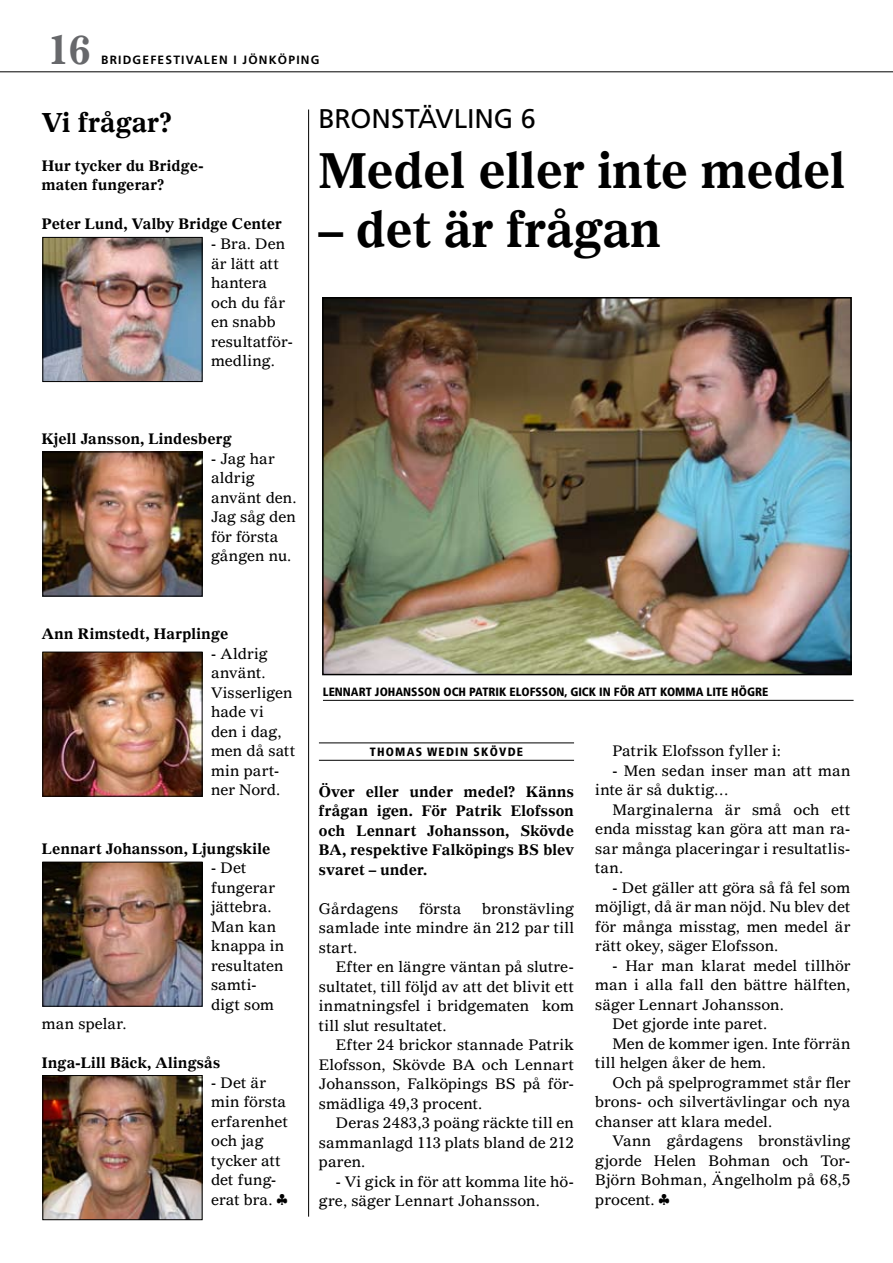
<style>
.page{position:relative;width:893px;height:1263px;background:#fff}
.page>*{position:absolute;margin:0;border:0;box-sizing:border-box;transform-origin:0 0}
.t1{font:700 49.5px "Gazette Bridge";letter-spacing:-.01em;color:#000}
.t2{font:700 39px "Gazette Bridge";color:#67686b}
.t3{font:27px "Frutiger";letter-spacing:-.005em;color:#000}
.t4{font:700 27px "Gazette Bridge";color:#000}
.t5{font:15px/19.5px "Gazette Bridge";color:#000}
.t6{font:700 15px/19.5px "Gazette Bridge";letter-spacing:.005em;color:#000}
.t7{font:900 condensed 12px "Frutiger";letter-spacing:.1em;color:#000}
.t8{font:700 12px "Frutiger";letter-spacing:.1em;color:#000}
</style>
<div class="page">
<hr style="left:0;top:72px;width:893px;height:1px;background:#000">
<img style="left:44px;top:239px;width:156px;height:141px">
<div style="left:42px;top:237px;width:160px;height:145px;border:1px solid #000"></div>
<img style="left:44px;top:454px;width:156px;height:140px">
<div style="left:42px;top:452px;width:160px;height:144px;border:1px solid #000"></div>
<img style="left:44px;top:654px;width:156px;height:140px">
<div style="left:42px;top:652px;width:160px;height:144px;border:1px solid #000"></div>
<img style="left:44px;top:864px;width:156px;height:141px">
<div style="left:42px;top:862px;width:160px;height:145px;border:1px solid #000"></div>
<img style="left:44px;top:1077px;width:156px;height:141px">
<div style="left:42px;top:1075px;width:160px;height:145px;border:1px solid #000"></div>
<hr style="left:319px;top:743px;width:255px;height:1px;background:#000">
<hr style="left:319px;top:760px;width:255px;height:1px;background:#000">
<hr style="left:308px;top:110px;width:1px;height:1107px;background:#000">
<img style="left:325px;top:300px;width:524px;height:372px">
<div style="left:322px;top:297px;width:530px;height:378px;border:2px solid #000"></div>
<hr style="left:323px;top:700px;width:531px;height:1px;background:#000">
<h2 class="t2" style="left:47px;top:26px;width:45px">16</h2>
<p class="t8" style="left:101px;top:53px;width:220px">BRIDGEFESTIVALEN I JÖNKÖPING</p>
<h3 class="t4" style="left:42px;top:105px;width:132px">Vi frågar?</h3>
<p class="t6" style="left:42px;top:156px;width:163px">Hur tycker du Bridge&shy;maten fungerar?</p>
<p class="t6" style="left:42px;top:214px;width:242px">Peter Lund, Valby Bridge Center</p>
<p class="t5" style="left:211px;top:234px;width:83px">- Bra. Den är lätt att hantera och du får en snabb resultatför&shy;medling.</p>
<h3 class="t3" style="left:318px;top:103px;width:219px">BRONSTÄVLING 6</h3>
<h1 class="t1" style="left:318px;top:139px;width:529px">Medel eller inte medel</h1>
<h1 class="t1" style="left:318px;top:198px;width:345px">– det är frågan</h1>
<p class="t6" style="left:42px;top:429px;width:191px">Kjell Jansson, Lindesberg</p>
<p class="t5" style="left:211px;top:448px;width:87px">- Jag har aldrig använt den.<br>Jag såg den för första gången nu.</p>
<p class="t6" style="left:42px;top:624px;width:188px">Ann Rimstedt, Harplinge</p>
<p class="t5" style="left:211px;top:643px;width:86px">- Aldrig använt.<br>Visserligen hade vi<br>den i dag, men då satt min part&shy;ner Nord.</p>
<p class="t6" style="left:42px;top:838px;width:230px">Lennart Johansson, Ljungskile</p>
<p class="t5" style="left:211px;top:858px;width:75px">- Det fungerar jättebra.<br>Man kan knappa in resultaten samti&shy;digt som</p>
<p class="t5" style="left:42px;top:1014px;width:86px">man spelar.</p>
<p class="t6" style="left:42px;top:1053px;width:180px">Inga-Lill Bäck, Alingsås</p>
<p class="t5" style="left:211px;top:1072px;width:78px">- Det är min första erfarenhet och jag tycker att det fung&shy;erat bra. §</p>
<p class="t7" style="left:323px;top:685px;width:14px">LENNART</p>
<p class="t7" style="left:375px;top:685px;width:9px">JOHANSSON</p>
<p class="t7" style="left:443px;top:685px;width:9px">OCH</p>
<p class="t7" style="left:469px;top:685px;width:13px">PATRI</p>
<p class="t7" style="left:499px;top:685px;width:25px">K ELOFSSON</p>
<p class="t7" style="left:565px;top:685px;width:81px">, GICK IN FÖRATT</p>
<p class="t7" style="left:660px;top:685px;width:17px">KOMMA</p>
<p class="t7" style="left:707px;top:685px;width:7px">LITE</p>
<p class="t7" style="left:731px;top:685px;width:24px">HÖGRE</p>
<p class="t7" style="left:370px;top:745px;width:155px">THOMAS WEDIN SKÖVDE</p>
<p class="t6" style="left:319px;top:781px;width:257px;text-align:justify">Över eller under medel? Känns frågan igen. För Patrik Elofsson och Lennart Johansson, Skövde BA, respektive Falköpings BS blev svaret – under.</p>
<p class="t5" style="left:319px;top:898px;width:81px">Gårdagens</p>
<p class="t5" style="left:419px;top:898px;width:44px">första</p>
<p class="t5" style="left:319px;top:898px;width:257px;text-align:justify;text-indent:163px">bronstävling samlade inte mindre än 212 par till start.</p>
<p class="t5" style="left:319px;top:957px;width:257px;text-align:justify;text-indent:17px">Efter en längre väntan på slutre&shy;sultatet, till följd av att det blivit ett inmatningsfel i bridgematen kom till slut resultatet.</p>
<p class="t5" style="left:319px;top:1035px;width:257px;text-align:justify;text-indent:17px">Efter 24 brickor stannade Patrik Elofsson, Skövde BA och Lennart Johansson, Falköpings BS på för&shy;smädliga 49,3 procent.</p>
<p class="t5" style="left:319px;top:1113px;width:257px;text-align:justify;text-indent:17px">Deras 2483,3 poäng räckte till en sammanlagd 113 plats bland de 212 paren.</p>
<p class="t5" style="left:319px;top:1171px;width:257px;text-indent:17px">- Vi gick in för att komma lite hö&shy;gre, säger Lennart Johansson.</p>
<p class="t5" style="left:612px;top:741px;width:170px">Patrik Elofsson fyller i:</p>
<p class="t5" style="left:595px;top:760px;width:257px;text-indent:17px">- Men sedan inser man att man inte är så duktig…</p>
<p class="t5" style="left:595px;top:799px;width:257px;text-align:justify;text-indent:17px">Marginalerna är små och ett enda misstag kan göra att man ra&shy;sar många placeringar i resultatlis&shy;tan.</p>
<p class="t5" style="left:595px;top:877px;width:257px;text-align:justify;text-indent:17px">- Det gäller att göra så få fel som möjligt, då är man nöjd. Nu blev det för många misstag, men medel är rätt okey, säger Elofsson.</p>
<p class="t5" style="left:612px;top:955px;width:240px">- Har man klarat medel tillhör</p>
<p class="t5" style="left:595px;top:975px;width:257px">man i alla fall den bättre hälften,</p>
<p class="t5" style="left:595px;top:994px;width:190px">säger Lennart Johansson.</p>
<p class="t5" style="left:612px;top:1014px;width:156px">Det gjorde inte paret.</p>
<p class="t5" style="left:612px;top:1033px;width:240px">Men de kommer igen. Inte förrän</p>
<p class="t5" style="left:595px;top:1053px;width:172px">till helgen åker de hem.</p>
<p class="t5" style="left:612px;top:1072px;width:240px">Och på spelprogrammet står fler</p>
<p class="t5" style="left:595px;top:1092px;width:257px">brons- och silvertävlingar och nya</p>
<p class="t5" style="left:595px;top:1111px;width:178px">chanser att klara medel.</p>
<p class="t5" style="left:612px;top:1131px;width:240px">Vann gårdagens bronstävling</p>
<p class="t5" style="left:595px;top:1150px;width:257px">gjorde Helen Bohman och Tor-</p>
<p class="t5" style="left:595px;top:1170px;width:257px">Björn Bohman, Ängelholm på 68,5</p>
<p class="t5" style="left:595px;top:1189px;width:76px">procent. §</p>
</div>
